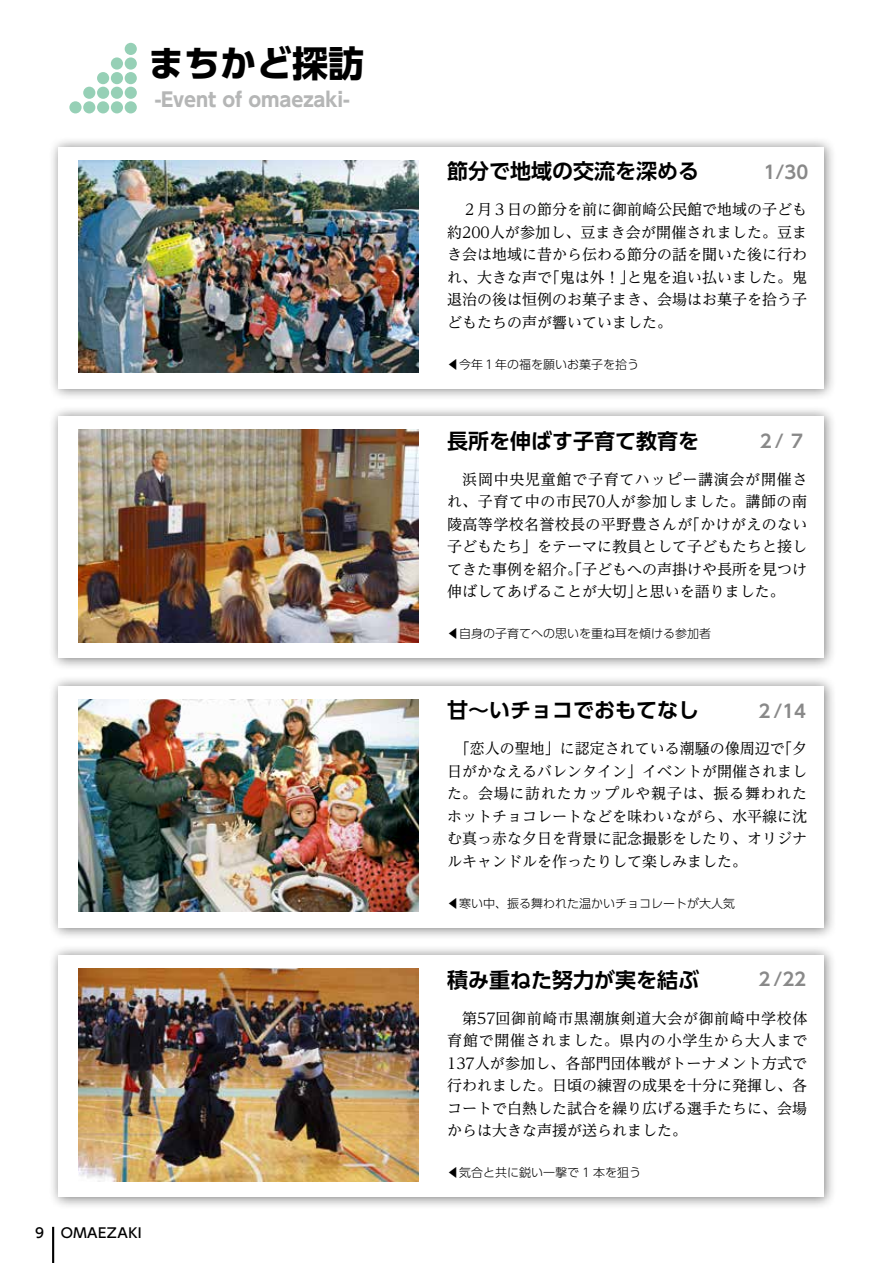
<style>
.page{position:relative;width:893px;height:1263px;background:#fff}
.page>*{position:absolute;margin:0;border:0;box-sizing:border-box;transform-origin:0 0}
.t1{font:700 36px "UD Shin Go Pro";color:#000}
.t2{font:700 21px "UD Shin Go Pro De";color:#000}
.t3{font:700 19.5px "UD Shin Go Pro";letter-spacing:-.005em;color:#b5b6b6}
.t4{font:700 18px "UD Shin Go Pro De";color:#898989}
.t5{font:15px/22.5px "UD Reimin Pro";color:#000}
.t6{font:15px/22.5px "UD Reimin Pro";letter-spacing:.045em;color:#000;text-align:right}
.t7{font:15px "UD Reimin Pro";letter-spacing:.025em;color:#000}
.t8{font:500 13.5px "UD Shin Go Pro";letter-spacing:.035em;color:#000}
.t9{font:300 12px "UD Shin Go Pro";color:#000}
</style>
<div class="page">
<svg style="left:69px;top:57px;width:68px;height:56px"></svg>
<div style="left:125px;top:43px;width:12px;height:12px;background:#96d0b6;border-radius:50%"></div>
<div style="left:48px;top:136px;width:789px;height:265px;background:#000;opacity:.5"></div>
<div style="left:58px;top:147px;width:766px;height:242px;background:#fff"></div>
<div style="left:48px;top:405px;width:789px;height:266px;background:#000;opacity:.5"></div>
<div style="left:58px;top:416px;width:766px;height:242px;background:#fff"></div>
<div style="left:48px;top:675px;width:788px;height:265px;background:#000;opacity:.5"></div>
<div style="left:58px;top:686px;width:766px;height:241px;background:#fff"></div>
<div style="left:48px;top:944px;width:789px;height:265px;background:#000;opacity:.5"></div>
<div style="left:58px;top:955px;width:766px;height:242px;background:#fff"></div>
<img style="left:79px;top:160px;width:340px;height:213px">
<img style="left:79px;top:430px;width:340px;height:212px">
<img style="left:79px;top:969px;width:340px;height:212px">
<img style="left:79px;top:699px;width:340px;height:213px">
<hr style="left:52px;top:1227px;width:2px;height:36px;background:#000">
<p class="t1" style="left:148px;top:34px;width:217px">まちかど探訪</p>
<p class="t3" style="left:155px;top:84px;width:197px">-Event of omaezaki-</p>
<p class="t8" style="left:35px;top:1221px;width:10px">9</p>
<p class="t8" style="left:61px;top:1221px;width:83px">OMAEZAKI</p>
<p class="t2" style="left:447px;top:154px;width:253px">節分で地域の交流を深める</p>
<p class="t4" style="left:764px;top:157px;width:46px">1/30</p>
<p class="t5" style="left:462px;top:198px;width:346px">２月３日の節分を前に御前崎公民館で地域の子ども</p>
<p class="t5" style="left:447px;top:220px;width:361px;text-align:right">約200人が参加し、豆まき会が開催されました。豆まき会は地域に昔から伝わる節分の話を聞いた後に行わと鬼を追い払いました。鬼</p>
<p class="t5" style="left:545px;top:265px;width:91px">「鬼は外！」</p>
<p class="t5" style="left:447px;top:265px;width:361px">れ、大きな声で<br>退治の後は恒例のお菓子まき、会場はお菓子を拾う子どもたちの声が響いていました。</p>
<p class="t9" style="left:447px;top:354px;width:193px">◀今年１年の福を願いお菓子を拾う</p>
<p class="t2" style="left:447px;top:423px;width:253px">長所を伸ばす子育て教育を</p>
<p class="t4" style="left:757px;top:426px;width:51px">２/７</p>
<p class="t6" style="left:447px;top:467px;width:362px">浜岡中央児童館で子育てハッピー講演会が開催され、子育て中の市民70人が参加しました。講師の南「かけがえのない</p>
<p class="t7" style="left:447px;top:512px;width:247px">陵高等学校名誉校長の平野豊さんが</p>
<p class="t5" style="left:447px;top:535px;width:361px">子どもたち」をテーマに教員として子どもたちと接し</p>
<p class="t5" style="left:447px;top:557px;width:361px">てきた事例を紹介。「子どもへの声掛けや長所を見つけ</p>
<p class="t5" style="left:635px;top:580px;width:151px">と思いを語りました。</p>
<p class="t5" style="left:447px;top:580px;width:196px">伸ばしてあげることが大切」</p>
<p class="t9" style="left:447px;top:624px;width:265px">◀自身の子育てへの思いを重ね耳を傾ける参加者</p>
<p class="t2" style="left:447px;top:693px;width:253px">甘～いチョコでおもてなし</p>
<p class="t4" style="left:755px;top:696px;width:52px">２/14</p>
<p class="t5" style="left:447px;top:737px;width:361px;text-indent:8px">「恋人の聖地」に認定されている潮騒の像周辺で<br>日がかなえるバレンタイン」イベントが開催されました。会場に訪れたカップルや親子は、振る舞われたホットチョコレートなどを味わいながら、水平線に沈む真っ赤な夕日を背景に記念撮影をしたり、オリジナルキャンドルを作ったりして楽しみました。</p>
<p class="t5" style="left:777px;top:737px;width:31px">「夕</p>
<p class="t9" style="left:447px;top:893px;width:289px">◀寒い中、振る舞われた温かいチョコレートが大人気</p>
<p class="t2" style="left:447px;top:962px;width:253px">積み重ねた努力が実を結ぶ</p>
<p class="t4" style="left:755px;top:965px;width:52px">２/22</p>
<p class="t5" style="left:447px;top:1006px;width:362px;text-align:justify;text-indent:15px">第57回御前崎市黒潮旗剣道大会が御前崎中学校体育館で開催されました。県内の小学生から大人まで137人が参加し、各部門団体戦がトーナメント方式で行われました。日頃の練習の成果を十分に発揮し、各コートで白熱した試合を繰り広げる選手たちに、会場からは大きな声援が送られました。</p>
<p class="t9" style="left:447px;top:1163px;width:195px">◀気合と共に鋭い一撃で 1 本を狙う</p>
</div>
